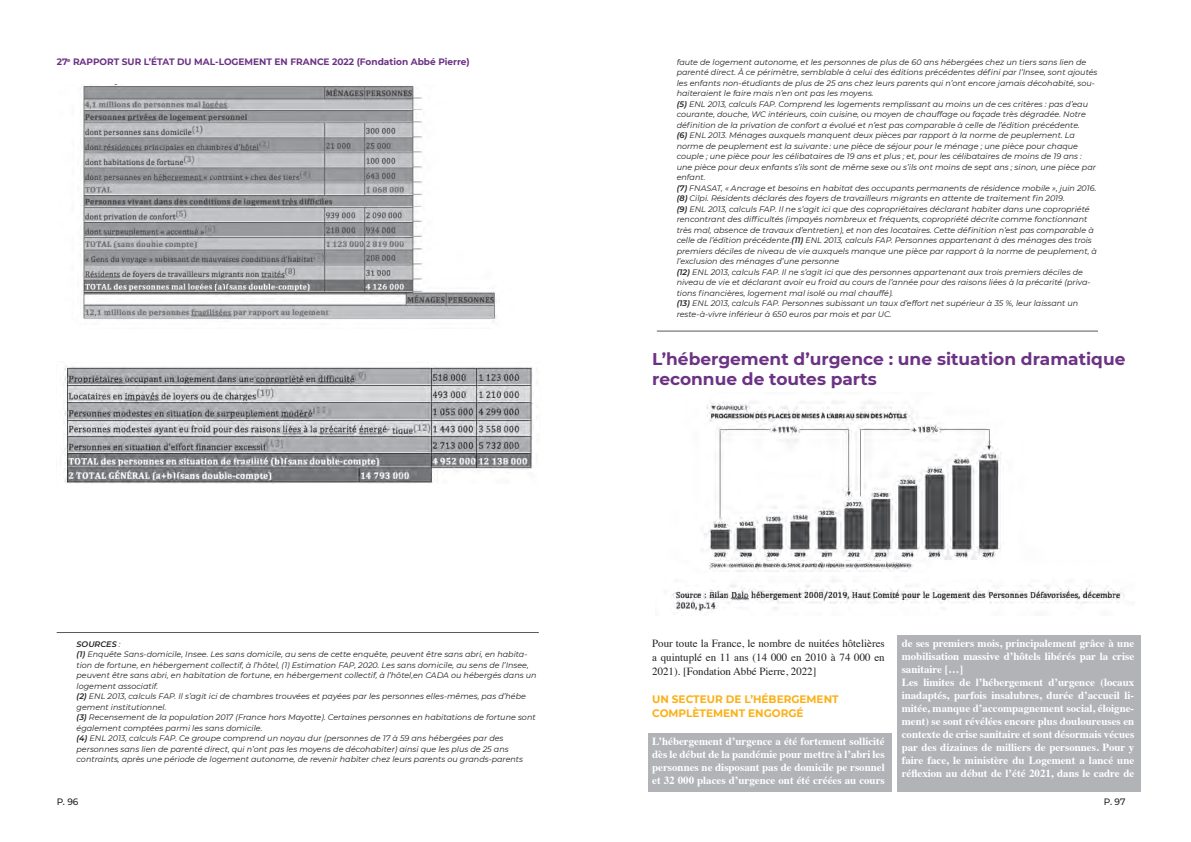
<style>
.page{position:relative;width:1191px;height:842px;background:#fff}
.page>*{position:absolute;margin:0;border:0;box-sizing:border-box;transform-origin:0 0}
.t1{font:700 17px/20px "Montserrat";color:#6c3284}
.t2{font:700 10.9px/13px "Times";color:#fff;text-align:justify}
.t3{font:10.9px/14px "Times";color:#231f20;text-align:justify}
.t4{font:700 10.8px/14px "Montserrat";color:#fbb017}
.t5{font:700 9.3px "Montserrat";color:#6c3284}
.t6{font:500 9.3px "Montserrat";color:#231f20}
.t7{font:italic 8px/10.5px "Montserrat";color:#231f20}
.s1{font-weight:600}
</style>
<div class="page">
<div style="left:648px;top:733px;width:243px;height:59px;background:#b2b3b7"></div>
<div style="left:897px;top:635px;width:243px;height:157px;background:#b2b3b7"></div>
<img style="left:672px;top:401px;width:452px;height:212px">
<hr style="left:657px;top:331px;width:441px;height:1px;background:#57585a">
<hr style="left:57px;top:632px;width:482px;height:1px;background:#57585a">
<img style="left:80px;top:86px;width:417px;height:236px">
<img style="left:63px;top:365px;width:474px;height:119px">
<p class="t5" style="left:57px;top:55px;width:24px">27<sup>e</sup> RAPP</p>
<p class="t5" style="left:100px;top:55px;width:65px">ORT SUR L’ÉTAT</p>
<p class="t5" style="left:177px;top:55px;width:83px">DU MAL-LOGEMENT</p>
<p class="t5" style="left:275px;top:55px;width:30px">EN FRANCE</p>
<p class="t5" style="left:332px;top:55px;width:139px">2022 (Fondation Abbé Pierre)</p>
<p class="t7" style="left:77px;top:638px;width:461px"><span class="s1">SOURCES</span> :<br><span class="s1">(1)</span> Enquête Sans-domicile, Insee. Les sans domicile, au sens de cette enquête, peuvent être sans abri, en habita&shy;tion de fortune, en hébergement collectif, à l’hôtel, (1) Estimation FAP, 2020. Les sans domicile, au sens de l’Insee, peuvent être sans abri, en habitation de fortune, en hébergement collectif, à l’hôtel,en CADA ou hébergés dans un logement associatif.<br><span class="s1">(2)</span> ENL 2013, calculs FAP. Il s’agit ici de chambres trouvées et payées par les personnes elles-mêmes, pas d’hébe gement institutionnel.<br><span class="s1">(3)</span> Recensement de la population 2017 (France hors Mayotte). Certaines personnes en habitations de fortune sont également comptées parmi les sans domicile.<br><span class="s1">(4)</span> ENL 2013, calculs FAP. Ce groupe comprend un noyau dur (personnes de 17 à 59 ans hébergées par des personnes sans lien de parenté direct, qui n’ont pas les moyens de décohabiter) ainsi que les plus de 25 ans contraints, après une période de logement autonome, de revenir habiter chez leurs parents ou grands-parents</p>
<p class="t7" style="left:676px;top:56px;width:422px">faute de logement autonome, et les personnes de plus de 60 ans hébergées chez un tiers sans lien de parenté direct. À ce périmètre, semblable à celui des éditions précédentes défini par l’Insee, sont ajoutés les enfants non-étudiants de plus de 25 ans chez leurs parents qui n’ont encore jamais décohabité, sou&shy;haiteraient le faire mais n’en ont pas les moyens.<br><span class="s1">(5)</span> ENL 2013, calculs FAP. Comprend les logements remplissant au moins un de ces critères : pas d’eau courante, douche, WC intérieurs, coin cuisine, ou moyen de chauffage ou façade très dégradée. Notre définition de la privation de confort a évolué et n’est pas comparable à celle de l’édition précédente.<br><span class="s1">(6)</span> ENL 2013. Ménages auxquels manquent deux pièces par rapport à la norme de peuplement. La norme de peuplement est la suivante : une pièce de séjour pour le ménage ; une pièce pour chaque couple ; une pièce pour les célibataires de 19 ans et plus ; et, pour les célibataires de moins de 19 ans : une pièce pour deux enfants s’ils sont de même sexe ou s’ils ont moins de sept ans ; sinon, une pièce par enfant.<br><span class="s1">(7)</span> FNASAT, « Ancrage et besoins en habitat des occupants permanents de résidence mobile », juin 2016. <span class="s1">(8)</span> Cilpi. Résidents déclarés des foyers de travailleurs migrants en attente de traitement fin 2019.<br><span class="s1">(9)</span> ENL 2013, calculs FAP. Il ne s’agit ici que des copropriétaires déclarant habiter dans une copropriété rencontrant des difficultés (impayés nombreux et fréquents, copropriété décrite comme fonctionnant très mal, absence de travaux d’entretien), et non des locataires. Cette définition n’est pas comparable à celle de l’édition précédente.<span class="s1">(11)</span> ENL 2013, calculs FAP. Personnes appartenant à des ménages des trois premiers déciles de niveau de vie auxquels manque une pièce par rapport à la norme de peuplement, à l’exclusion des ménages d’une personne<br><span class="s1">(12)</span> ENL 2013, calculs FAP. Il ne s’agit ici que des personnes appartenant aux trois premiers déciles de niveau de vie et déclarant avoir eu froid au cours de l’année pour des raisons liées à la précarité (priva&shy;tions financières, logement mal isolé ou mal chauffé).<br><span class="s1">(13)</span> ENL 2013, calculs FAP. Personnes subissant un taux d’effort net supérieur à 35 %, leur laissant un reste-à-vivre inférieur à 650 euros par mois et par UC.</p>
<p class="t1" style="left:652px;top:348px;width:475px">L’hébergement d’urgence : une situation dramatique reconnue de toutes parts</p>
<p class="t3" style="left:652px;top:636px;width:234px">Pour toute la France, le nombre de nuitées hôtelières a quintuplé en 11 ans (14 000 en 2010 à 74 000 en 2021). [Fondation Abbé Pierre, 2022]</p>
<p class="t4" style="left:652px;top:692px;width:28px">UN SECTE</p>
<p class="t4" style="left:652px;top:692px;width:173px;text-indent:55px">UR DE L’HÉBERGEMENT<br>COMPLÈTEMENT</p>
<p class="t4" style="left:748px;top:706px;width:57px">ENGORGÉ</p>
<p class="t2" style="left:652px;top:733px;width:234px">L’hébergement d’urgence a été fortement sollicité dès le début de la pandémie pour mettre à l’abri les personnes ne disposant pas de domicile pe rsonnel et 32 000 places d’urgence ont été créées au cours</p>
<p class="t2" style="left:901px;top:636px;width:234px;text-align:left">de ses premiers mois, principalement grâce à une mobilisation massive d’hôtels libérés par la crise sanitaire […]<br>Les limites de l’hébergement d’urgence (locaux inadaptés, parfois insalubres, durée d’accueil li&shy;mitée, manque d’accompagnement social, éloigne&shy;ment) se sont révélées encore plus douloureuses en contexte de crise sanitaire et sont désormais vécues par des dizaines de milliers de personnes. Pour y faire face, le ministère du Logement a lancé une réflexion au début de l’été 2021, dans le cadre de</p>
<p class="t6" style="left:57px;top:795px;width:23px">P. 96</p>
<p class="t6" style="left:1103px;top:795px;width:23px">p. 97</p>
</div>
